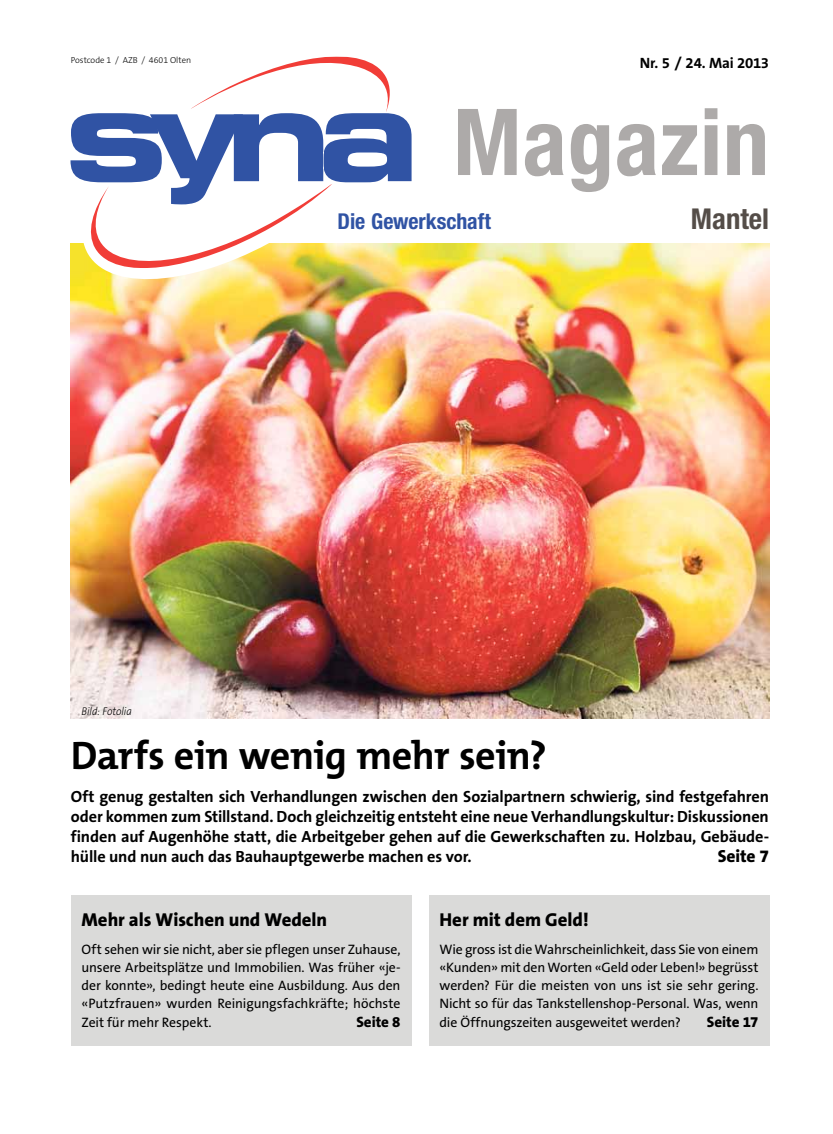
<style>
.page{position:relative;width:833px;height:1134px;background:#fff}
.page>*{position:absolute;margin:0;border:0;box-sizing:border-box;transform-origin:0 0}
.t1{font:700 condensed 92.5px "Helvetica Neue LT Std";letter-spacing:.01em;color:#adaaa9}
.t2{font:700 40px "The Mix B W7";letter-spacing:-.015em;color:#000}
.t3{font:700 condensed 28.75px "Helvetica Neue";color:#544d48}
.t4{font:700 condensed 21.88px "Helvetica Neue LT Std";letter-spacing:-.005em;color:#3053a4}
.t5{font:800 18.75px "The Sans B W8";color:#000}
.t6{font:800 17.5px "The Sans B W8";color:#000}
.t7{font:700 16.25px/20px "The Sans B W7";letter-spacing:-.01em;color:#000;text-align:justify}
.t8{font:700 15px "The Sans B W7";letter-spacing:-.015em;color:#000}
.t9{font:800 15px "The Sans B W8";color:#000}
.t10{font:13.75px/18.1px "The Sans B W5 Plain";letter-spacing:-.01em;color:#000;text-align:justify}
.t11{font:italic 300 11.25px "The Sans B W3";color:#000;scale:.9 1}
.t12{font:300 8.75px "The Sans B W3";color:#000}
</style>
<div class="page">
<img style="left:71px;top:244px;width:698px;height:474px">
<img style="left:70px;top:56px;width:348px;height:238px">
<svg style="left:70px;top:113px;width:342px;height:91px"></svg>
<svg style="left:86px;top:57px;width:308px;height:211px"></svg>
<div style="left:429px;top:895px;width:340px;height:150px;background:#dadad9"></div>
<div style="left:71px;top:895px;width:340px;height:150px;background:#dadad9"></div>
<p class="t12" style="left:71px;top:55px;width:122px">Postcode 1 / AZB / 4601 Olten</p>
<p class="t8" style="left:640px;top:53px;width:131px">Nr. 5 / 24. Mai 2013</p>
<h1 class="t1" style="left:453px;top:86px;width:317px">Magazin</h1>
<h3 class="t4" style="left:338px;top:208px;width:155px">Die Gewerkschaft</h3>
<h3 class="t3" style="left:691px;top:201px;width:80px">Mantel</h3>
<p class="t11" style="left:81px;top:705px;width:57px">Bild: Fotolia</p>
<h2 class="t2" style="left:71px;top:730px;width:477px">Darfs ein wenig mehr sein?</h2>
<p class="t7" style="left:71px;top:786px;width:700px">Oft genug gestalten sich Verhandlungen zwischen den Sozialpartnern schwierig, sind festgefahren oder kommen zum Stillstand. Doch gleichzeitig entsteht eine neue Verhandlungskultur: Diskussionen finden auf Augenhöhe statt, die Arbeitgeber gehen auf die Gewerkschaften zu. Holzbau, Gebäude&shy;hülle und nun auch das Bauhauptgewerbe machen es vor.</p>
<p class="t6" style="left:717px;top:845px;width:53px">Seite 7</p>
<h3 class="t5" style="left:81px;top:908px;width:247px">Mehr als Wischen und Wedeln</h3>
<p class="t10" style="left:81px;top:940px;width:320px">Oft sehen wir sie nicht, aber sie pflegen unser Zuhause, unsere Arbeitsplätze und Immobilien. Was früher «je&shy;der konnte», bedingt heute eine Ausbildung. Aus den «Putzfrauen» wurden Reinigungsfachkräfte; höchste Zeit für mehr Respekt.</p>
<p class="t9" style="left:356px;top:1012px;width:46px">Seite 8</p>
<h3 class="t5" style="left:439px;top:908px;width:151px">Her mit dem Geld!</h3>
<p class="t10" style="left:439px;top:940px;width:320px">Wie gross ist die Wahrscheinlichkeit, dass Sie von einem «Kunden» mit den Worten «Geld oder Leben!» begrüsst werden? Für die meisten von uns ist sie sehr gering.<br>Nicht so für das Tankstellenshop-Personal. Was, wenn die Öffnungszeiten ausgeweitet werden?</p>
<p class="t9" style="left:707px;top:1012px;width:53px">Seite 17</p>
</div>
